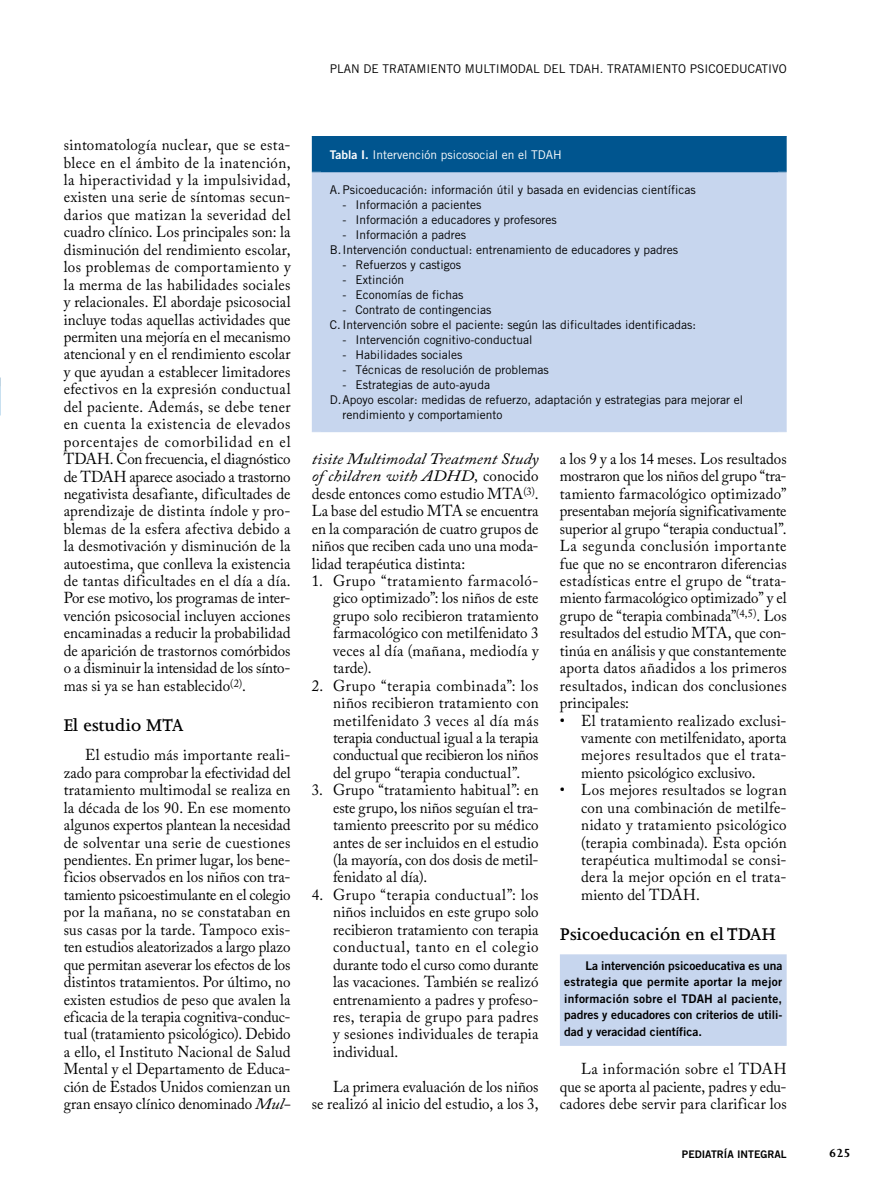
<style>
.page{position:relative;width:893px;height:1191px;background:#fff}
.page>*{position:absolute;margin:0;border:0;box-sizing:border-box;transform-origin:0 0}
.t1{font:600 19.5px "Joanna MT Std";color:#000}
.t2{font:15.75px/17.4px "Adobe Caslon Pro";letter-spacing:.005em;color:#000;text-align:justify;scale:.95 1}
.t3{font:700 13.5px "Joanna MT Std";color:#000}
.t4{font:12px/15px "Trade Gothic";color:#000}
.t5{font:12px/16.5px "Trade Gothic Bold Two";color:#000;text-align:justify}
.t6{font:12px "Trade Gothic";color:#fff}
.t7{font:10.5px "Trade Gothic Bold Two";color:#000}
.s1{font-style:italic}
.s2{font-family:"Trade Gothic Bold Two"}
</style>
<div class="page">
<div style="left:560px;top:954px;width:227px;height:91px;background:#c7d6ee"></div>
<div style="left:321px;top:136px;width:457px;height:36px;background:#00558f"></div>
<div style="left:321px;top:172px;width:457px;height:260px;background:#c7d6ee"></div>
<div style="left:312px;top:172px;width:18px;height:259px;background:#c7d6ee"></div>
<div style="left:769px;top:172px;width:18px;height:259px;background:#c7d6ee"></div>
<hr style="left:312px;top:431px;width:475px;height:1px;background:#c7d6ee">
<hr style="left:312px;top:136px;width:475px;height:1px;background:#00558f">
<div style="left:312px;top:137px;width:18px;height:34px;background:#00558f"></div>
<div style="left:769px;top:137px;width:18px;height:34px;background:#00558f"></div>
<hr style="left:312px;top:171px;width:475px;height:1px;background:#00558f">
<p class="t4" style="left:330px;top:61px;width:458px">Plan de tratamiento multimodal del TDAH. Tratamiento psicoeducativo</p>
<p class="t2" style="left:64px;top:136px;width:240px">sintomatología nuclear, que se esta&shy;blece en el ámbito de la inatención, la hiperactividad y la impulsividad, existen una serie de síntomas secun&shy;darios que matizan la severidad del cuadro clínico. Los principales son: la disminución del rendimiento escolar, los problemas de comportamiento y la merma de las habilidades sociales y relacionales. El abordaje psicosocial incluye todas aquellas actividades que permiten una mejoría en el mecanismo atencional y en el rendimiento escolar y que ayudan a establecer limitadores efectivos en la expresión conductual del paciente. Además, se debe tener en cuenta la existencia de elevados porcentajes de comorbilidad en el TDAH. Con frecuencia, el diagnóstico de TDAH aparece asociado a trastorno negativista desafiante, dificultades de aprendizaje de distinta índole y pro&shy;blemas de la esfera afectiva debido a la desmotivación y disminución de la autoestima, que conlleva la existencia de tantas dificultades en el día a día.<br>Por ese motivo, los programas de inter&shy;vención psicosocial incluyen acciones encaminadas a reducir la probabilidad de aparición de trastornos comórbidos o a disminuir la intensidad de los sínto&shy;mas si ya se han establecido<sup>(2)</sup>.</p>
<p class="t1" style="left:64px;top:714px;width:122px">El estudio MTA</p>
<p class="t2" style="left:64px;top:746px;width:240px;text-indent:21px">El estudio más importante reali&shy;zado para comprobar la efectividad del tratamiento multimodal se realiza en la década de los 90. En ese momento algunos expertos plantean la necesidad de solventar una serie de cuestiones pendientes. En primer lugar, los bene&shy;ficios observados en los niños con tra&shy;tamiento psicoestimulante en el colegio por la mañana, no se constataban en sus casas por la tarde. Tampoco exis&shy;ten estudios aleatorizados a largo plazo que permitan aseverar los efectos de los distintos tratamientos. Por último, no existen estudios de peso que avalen la eficacia de la terapia cognitiva-conduc&shy;tual (tratamiento psicológico). Debido a ello, el Instituto Nacional de Salud Mental y el Departamento de Educa&shy;ción de Estados Unidos comienzan un gran ensayo clínico denominado <span class="s1">Mul-</span></p>
<p class="t6" style="left:330px;top:147px;width:234px"><span class="s2">Tabla I.</span> Intervención psicosocial en el TDAH</p>
<p class="t4" style="left:330px;top:182px;width:368px">A.Psicoeducación: información útil y basada en evidencias científicas</p>
<p class="t4" style="left:343px;top:197px;width:140px">- Información a pacientes</p>
<p class="t4" style="left:343px;top:212px;width:216px">- Información a educadores y profesores</p>
<p class="t4" style="left:330px;top:227px;width:350px;text-indent:13px">- Información a padres<br>B.Intervención conductual: entrenamiento de educadores y padres</p>
<p class="t4" style="left:343px;top:257px;width:120px">- Refuerzos y castigos</p>
<p class="t4" style="left:343px;top:272px;width:63px">- Extinción</p>
<p class="t4" style="left:343px;top:287px;width:122px">- Economías de fichas</p>
<p class="t4" style="left:330px;top:302px;width:368px;text-indent:13px">- Contrato de contingencias<br>C.Intervención sobre el paciente: según las dificultades identificadas:</p>
<p class="t4" style="left:343px;top:332px;width:191px">- Intervención cognitivo-conductual</p>
<p class="t4" style="left:343px;top:347px;width:121px">- Habilidades sociales</p>
<p class="t4" style="left:343px;top:362px;width:208px">- Técnicas de resolución de problemas</p>
<p class="t4" style="left:343px;top:377px;width:149px">- Estrategias de auto-ayuda</p>
<p class="t4" style="left:330px;top:392px;width:415px">D.Apoyo escolar: medidas de refuerzo, adaptación y estrategias para mejorar el</p>
<p class="t4" style="left:343px;top:407px;width:161px">rendimiento y comportamiento</p>
<p class="t2" style="left:312px;top:450px;width:240px"><span class="s1">tisite Multimodal Treatment Study of children with ADHD,</span> conocido desde entonces como estudio MTA<sup>(3)</sup>.<br>La base del estudio MTA se encuentra en la comparación de cuatro grupos de niños que reciben cada uno una moda&shy;lidad terapéutica distinta:</p>
<p class="t2" style="left:333px;top:572px;width:218px;text-indent:-21px">1. Grupo “tratamiento farmacoló&shy;gico optimizado”: los niños de este grupo solo recibieron tratamiento farmacológico con metilfenidato 3 veces al día (mañana, mediodía y tarde).</p>
<p class="t2" style="left:333px;top:676px;width:218px;text-indent:-21px">2. Grupo “terapia combinada”: los niños recibieron tratamiento con metilfenidato 3 veces al día más terapia conductual igual a la terapia conductual que recibieron los niños del grupo “terapia conductual”.</p>
<p class="t2" style="left:333px;top:781px;width:218px;text-indent:-21px">3. Grupo “tratamiento habitual”: en este grupo, los niños seguían el tra&shy;tamiento preescrito por su médico antes de ser incluidos en el estudio (la mayoría, con dos dosis de metil&shy;fenidato al día).</p>
<p class="t2" style="left:333px;top:885px;width:218px;text-indent:-21px">4. Grupo “terapia conductual”: los niños incluidos en este grupo solo recibieron tratamiento con terapia conductual, tanto en el colegio durante todo el curso como durante las vacaciones. También se realizó entrenamiento a padres y profeso&shy;res, terapia de grupo para padres y sesiones individuales de terapia individual.</p>
<p class="t2" style="left:312px;top:1077px;width:240px;text-align:right">La primera evaluación de los niños<br>se realizó al inicio del estudio, a los 3,</p>
<p class="t2" style="left:560px;top:450px;width:240px">a los 9 y a los 14 meses. Los resultados mostraron que los niños del grupo “tra&shy;tamiento farmacológico optimizado” presentaban mejoría significativamente superior al grupo “terapia conductual”.<br>La segunda conclusión importante fue que no se encontraron diferencias estadísticas entre el grupo de “trata&shy;miento farmacológico optimizado” y el grupo de “terapia combinada”<sup>(4,5)</sup>. Los resultados del estudio MTA, que con&shy;tinúa en análisis y que constantemente aporta datos añadidos a los primeros resultados, indican dos conclusiones principales:</p>
<p class="t2" style="left:581px;top:711px;width:218px;text-indent:-21px">• El tratamiento realizado exclusi&shy;vamente con metilfenidato, aporta mejores resultados que el trata&shy;miento psicológico exclusivo.</p>
<p class="t2" style="left:581px;top:781px;width:218px;text-indent:-21px">• Los mejores resultados se logran con una combinación de metilfe&shy;nidato y tratamiento psicológico (terapia combinada). Esta opción terapéutica multimodal se consi&shy;dera la mejor opción en el trata&shy;miento del TDAH.</p>
<p class="t1" style="left:560px;top:923px;width:218px">Psicoeducación en el TDAH</p>
<p class="t5" style="left:564px;top:957px;width:220px;text-indent:21px">La intervención psicoeducativa es una estrategia que permite aportar la mejor información sobre el TDAH al paciente, padres y educadores con criterios de utili&shy;dad y veracidad científica.</p>
<p class="t2" style="left:560px;top:1060px;width:240px;text-indent:21px">La información sobre el TDAH que se aporta al paciente, padres y edu&shy;cadores debe servir para clarificar los</p>
<p class="t7" style="left:682px;top:1148px;width:106px">PEDIATRÍA INTEGRAL</p>
<p class="t3" style="left:829px;top:1146px;width:23px">625</p>
</div>
